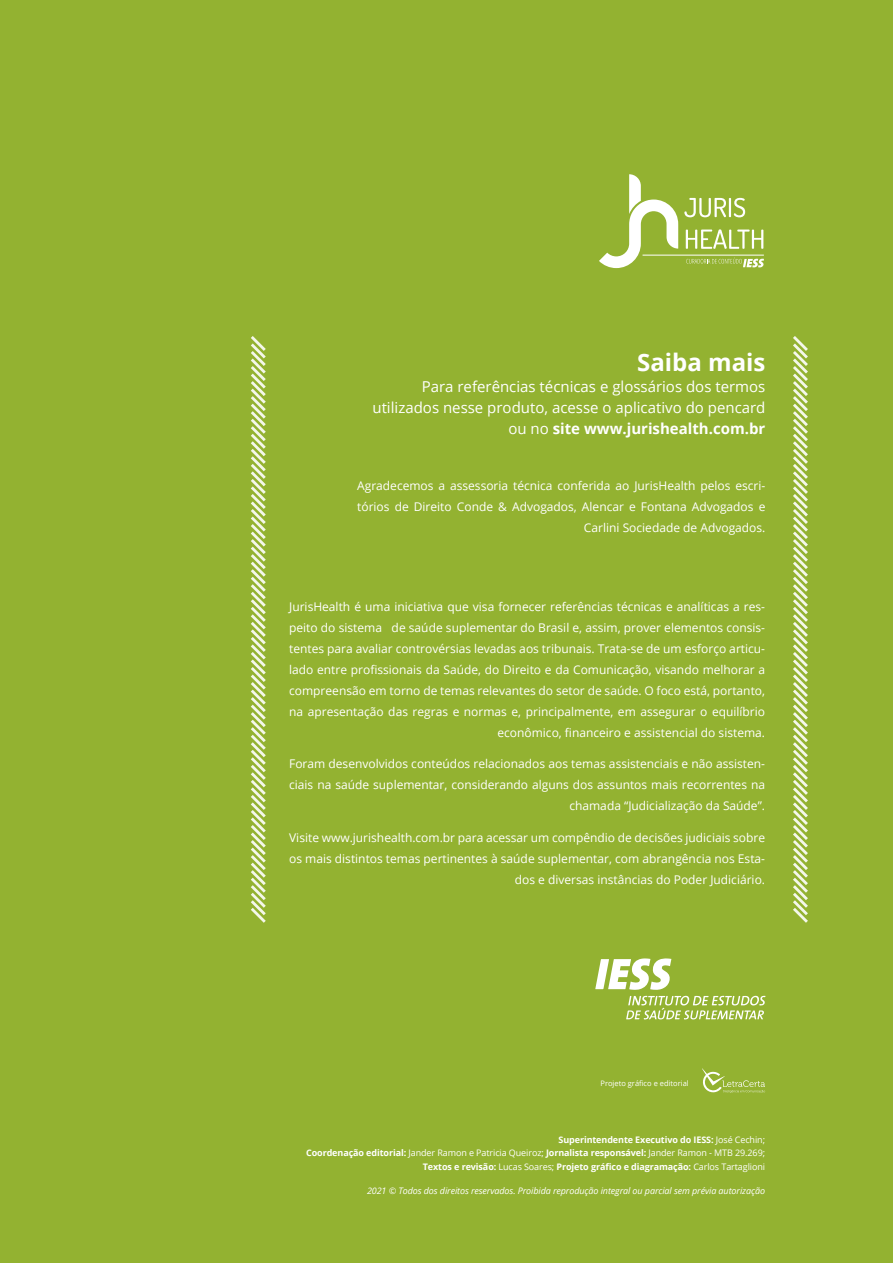
<style>
.page{position:relative;width:893px;height:1263px;background:#fff}
.page>*{position:absolute;margin:0;border:0;box-sizing:border-box;transform-origin:0 0}
.t1{font:700 24px "Open Sans";color:#fff}
.t2{font:15px/21px "Open Sans";color:#fff;text-align:right}
.t3{font:12px/21px "Open Sans";color:#fff;text-align:right}
.t4{font:700 9px/13.5px "Open Sans";letter-spacing:-.01em;color:#fff;text-align:right}
.t5{font:italic 9px "Open Sans";letter-spacing:-.01em;color:#fff}
.t6{font:7.5px "Open Sans";color:#fff}
.s1{font-weight:700}
.s2{font-weight:400}
</style>
<div class="page">
<div style="left:0;top:47px;width:893px;height:1216px;background:#93b231"></div>
<div style="left:0;top:0;width:893px;height:47px;background:#93b231"></div>
<svg style="left:684px;top:198px;width:61px;height:19px"></svg>
<svg style="left:686px;top:229px;width:77px;height:20px"></svg>
<svg style="left:599px;top:174px;width:79px;height:94px"></svg>
<svg style="left:686px;top:258px;width:78px;height:9px"></svg>
<hr style="left:642px;top:255px;width:122px;height:1px;background:#fff">
<svg style="left:595px;top:958px;width:76px;height:32px"></svg>
<svg style="left:626px;top:996px;width:139px;height:23px;background:#b2c86d"></svg>
<svg style="left:790px;top:333px;width:21px;height:593px;background:#b1c76b"></svg>
<svg style="left:248px;top:333px;width:21px;height:593px;background:#b1c76c"></svg>
<svg style="left:702px;top:1068px;width:63px;height:25px;background:#a2bd4e"></svg>
<h1 class="t1" style="left:637px;top:345px;width:130px">Saiba mais</h1>
<p class="t2" style="left:372px;top:375px;width:394px">Para referências técnicas e glossários dos termos utilizados nesse produto, acesse o aplicativo do pencard ou no <span class="s1">site www.jurishealth.com.br</span></p>
<p class="t3" style="left:357px;top:475px;width:410px">Agradecemos a assessoria técnica conferida ao JurisHealth pelos escri&shy;tórios de Direito Conde &amp; Advogados, Alencar e Fontana Advogados e<br>Carlini Sociedade de Advogados.</p>
<p class="t3" style="left:289px;top:595px;width:477px">JurisHealth é uma iniciativa que visa fornecer referências técnicas e analíticas a res&shy;peito do sistema de saúde suplementar do Brasil e, assim, prover elementos consis&shy;tentes para avaliar controvérsias levadas aos tribunais. Trata-se de um esforço articu&shy;lado entre profissionais da Saúde, do Direito e da Comunicação, visando melhorar a compreensão em torno de temas relevantes do setor de saúde. O foco está, portanto, na apresentação das regras e normas e, principalmente, em assegurar o equilíbrio econômico, financeiro e assistencial do sistema.</p>
<p class="t3" style="left:289px;top:753px;width:477px">Foram desenvolvidos conteúdos relacionados aos temas assistenciais e não assisten&shy;ciais na saúde suplementar, considerando alguns dos assuntos mais recorrentes na chamada “Judicialização da Saúde”.</p>
<p class="t3" style="left:289px;top:826px;width:477px">Visite www.jurishealth.com.br para acessar um compêndio de decisões judiciais sobre os mais distintos temas pertinentes à saúde suplementar, com abrangência nos Esta&shy;dos e diversas instâncias do Poder Judiciário.</p>
<p class="t6" style="left:600px;top:1078px;width:90px">Projeto gráfico e editorial</p>
<p class="t4" style="left:306px;top:1132px;width:461px">Superintendente Executivo do IESS: <span class="s2">José Cechin;<br></span>Coordenação editorial: <span class="s2">Jander Ramon e Patricia Queiroz;</span> Jornalista responsável: <span class="s2">Jander Ramon - MTB 29.269;<br></span>Textos e revisão: <span class="s2">Lucas Soares;</span> Projeto gráfico e diagramação: <span class="s2">Carlos Tartaglioni</span></p>
<p class="t5" style="left:367px;top:1184px;width:400px">2021 © Todos dos direitos reservados. Proibida reprodução integral ou parcial sem prévia autorização</p>
</div>
